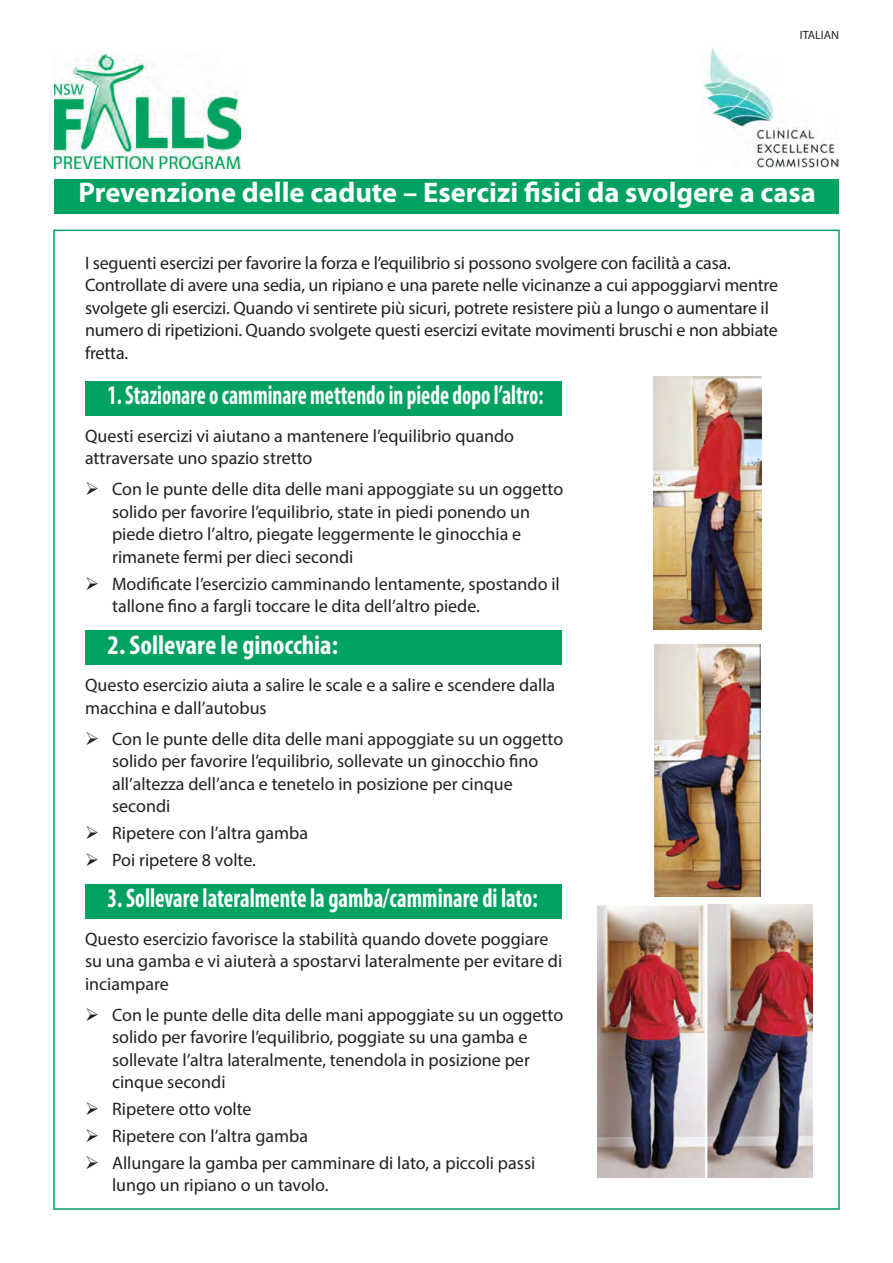
<style>
.page{position:relative;width:893px;height:1263px;background:#fff}
.page>*{position:absolute;margin:0;border:0;box-sizing:border-box;transform-origin:0 0}
.t1{font:700 28.5px "Myriad Pro";color:#fff}
.t2{font:700 condensed 27px "Myriad Pro";color:#fff;scale:.8 1}
.t3{font:700 condensed 27px "Myriad Pro";color:#fff;scale:.84 1}
.t4{font:700 condensed 27px "Myriad Pro";color:#fff}
.bullets{font:18px/22.5px "Myriad Pro";color:#231f20}
.body{font:18px/22.5px "Myriad Pro";letter-spacing:-.01em;color:#231f20}
.t5{font:12px "Myriad Pro";color:#231f20}
</style>
<div class="page">
<img style="left:54px;top:54px;width:187px;height:115px">
<img style="left:702px;top:48px;width:137px;height:120px">
<div style="left:54px;top:179px;width:785px;height:34px;background:#00a262"></div>
<div style="left:85px;top:381px;width:476px;height:34px;background:#00a262"></div>
<div style="left:85px;top:630px;width:476px;height:34px;background:#00a262"></div>
<div style="left:85px;top:884px;width:476px;height:34px;background:#00a262"></div>
<img style="left:654px;top:377px;width:107px;height:252px">
<img style="left:655px;top:644px;width:106px;height:253px">
<img style="left:598px;top:905px;width:214px;height:273px">
<p class="t5" style="left:800px;top:28px;width:41px">ITALIAN</p>
<p class="t1" style="left:78px;top:174px;width:739px">Prevenzione delle cadute – Esercizi fisici da svolgere a casa</p>
<p class="body" style="left:85px;top:251px;width:695px">I seguenti esercizi per favorire la forza e l’equilibrio si possono svolgere con facilità a casa.<br>Controllate di avere una sedia, un ripiano e una parete nelle vicinanze a cui appoggiarvi mentre svolgete gli esercizi. Quando vi sentirete più sicuri, potrete resistere più a lungo o aumentare il numero di ripetizioni. Quando svolgete questi esercizi evitate movimenti bruschi e non abbiate fretta.</p>
<p class="t2" style="left:108px;top:379px;width:546px">1. Stazionare o camminare mettendo in piede dopo l’altro:</p>
<p class="body" style="left:85px;top:424px;width:431px">Questi esercizi vi aiutano a mantenere l’equilibrio quando attraversate uno spazio stretto</p>
<p class="bullets" style="left:112px;top:478px;width:453px">Con le punte delle dita delle mani appoggiate su un oggetto solido per favorire l’equilibrio, state in piedi ponendo un piede dietro l’altro, piegate leggermente le ginocchia e rimanete fermi per dieci secondi</p>
<p class="bullets" style="left:112px;top:572px;width:449px">Modificate l’esercizio camminando lentamente, spostando il tallone fino a fargli toccare le dita dell’altro piede.</p>
<p class="t4" style="left:108px;top:628px;width:232px">2. Sollevare le ginocchia:</p>
<p class="body" style="left:85px;top:674px;width:472px">Questo esercizio aiuta a salire le scale e a salire e scendere dalla macchina e dall’autobus</p>
<p class="bullets" style="left:112px;top:727px;width:453px">Con le punte delle dita delle mani appoggiate su un oggetto solido per favorire l’equilibrio, sollevate un ginocchio fino all’altezza dell’anca e tenetelo in posizione per cinque secondi</p>
<p class="bullets" style="left:112px;top:821px;width:197px">Ripetere con l’altra gamba</p>
<p class="bullets" style="left:112px;top:848px;width:145px">Poi ripetere 8 volte.</p>
<p class="t3" style="left:108px;top:881px;width:513px">3. Sollevare lateralmente la gamba/camminare di lato:</p>
<p class="body" style="left:85px;top:927px;width:479px">Questo esercizio favorisce la stabilità quando dovete poggiare su una gamba e vi aiuterà a spostarvi lateralmente per evitare di inciampare</p>
<p class="bullets" style="left:112px;top:1003px;width:453px">Con le punte delle dita delle mani appoggiate su un oggetto solido per favorire l’equilibrio, poggiate su una gamba e sollevate l’altra lateralmente, tenendola in posizione per cinque secondi</p>
<p class="bullets" style="left:112px;top:1097px;width:141px">Ripetere otto volte</p>
<p class="bullets" style="left:112px;top:1124px;width:197px">Ripetere con l’altra gamba</p>
<p class="bullets" style="left:112px;top:1151px;width:425px">Allungare la gamba per camminare di lato, a piccoli passi lungo un ripiano o un tavolo.</p>
</div>
